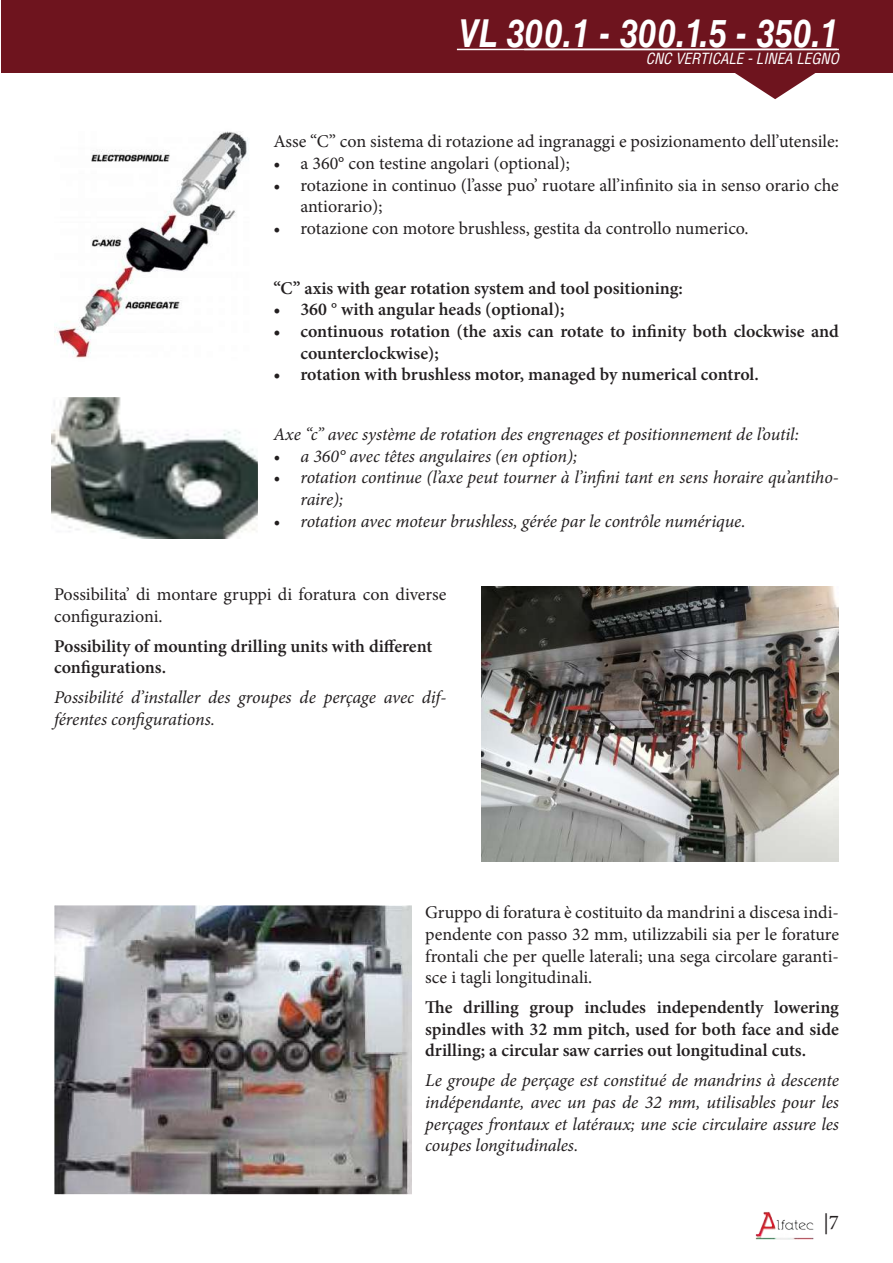
<style>
.page{position:relative;width:893px;height:1263px;background:#fff}
.page>*{position:absolute;margin:0;border:0;box-sizing:border-box;transform-origin:0 0}
.t1{font:italic 700 38.55px "Helvetica LT Std";color:#fff;scale:.86 1}
.t2{font:21px "Minion Pro";color:#231f20}
.t3{font:18px/21.6px "Minion Pro";color:#231f20}
.t4{font:italic 18px/21.6px "Minion Pro";letter-spacing:-.01em;color:#231f20}
.t5{font:600 18px/21.6px "Minion Pro";color:#231f20}
.t6{font:italic condensed 15px "Helvetica LT Std";color:#fff}
</style>
<div class="page">
<img style="left:755px;top:1212px;width:59px;height:28px">
<svg style="left:709px;top:72px;width:132px;height:27px"></svg>
<div style="left:1px;top:0;width:892px;height:72px;background:#6e141e"></div>
<hr style="left:524px;top:49px;width:315px;height:1px;background:#fff">
<hr style="left:0;top:0;width:1px;height:72px;background:#6e141e">
<hr style="left:457px;top:49px;width:380px;height:1px;background:#fff">
<img style="left:54px;top:131px;width:195px;height:227px">
<img style="left:52px;top:398px;width:205px;height:141px">
<img style="left:54px;top:905px;width:357px;height:290px">
<img style="left:482px;top:587px;width:357px;height:274px">
<h1 class="t1" style="left:459px;top:10px;width:443px">VL 300.1 - 300.1.5 - 350.1</h1>
<p class="t6" style="left:646px;top:49px;width:195px">CNC VERTICALE - LINEA LEGNO</p>
<p class="t3" style="left:273px;top:131px;width:567px">Asse “C” con sistema di rotazione ad ingranaggi e posizionamento dell’utensile:</p>
<p class="t3" style="left:273px;top:152px;width:298px">• a 360° con testine angolari (optional);</p>
<p class="t3" style="left:300px;top:174px;width:540px;text-indent:-27px">• rotazione in continuo (l’asse puo’ ruotare all’infinito sia in senso orario che antiorario);</p>
<p class="t3" style="left:273px;top:217px;width:477px">• rotazione con motore brushless, gestita da controllo numerico.</p>
<p class="t5" style="left:273px;top:277px;width:411px">“C” axis with gear rotation system and tool positioning:</p>
<p class="t5" style="left:273px;top:299px;width:292px">• 360 ° with angular heads (optional);</p>
<p class="t5" style="left:300px;top:320px;width:540px;text-indent:-27px">• continuous rotation (the axis can rotate to infinity both clockwise and counterclockwise);</p>
<p class="t5" style="left:273px;top:363px;width:487px">• rotation with brushless motor, managed by numerical control.</p>
<p class="t4" style="left:273px;top:424px;width:527px">Axe “c” avec système de rotation des engrenages et positionnement de l’outil:</p>
<p class="t4" style="left:273px;top:445px;width:305px">• a 360° avec têtes angulaires (en option);</p>
<p class="t4" style="left:300px;top:467px;width:540px;text-indent:-27px">• rotation continue (l’axe peut tourner à l’infini tant en sens horaire qu’antiho&shy;raire);</p>
<p class="t4" style="left:273px;top:510px;width:474px">• rotation avec moteur brushless, gérée par le contrôle numérique.</p>
<p class="t3" style="left:54px;top:584px;width:394px">Possibilita’ di montare gruppi di foratura con diverse configurazioni.</p>
<p class="t5" style="left:54px;top:635px;width:380px">Possibility of mounting drilling units with different configurations.</p>
<p class="t4" style="left:54px;top:687px;width:394px">Possibilité d’installer des groupes de perçage avec dif&shy;férentes configurations.</p>
<p class="t3" style="left:425px;top:902px;width:415px;text-align:justify">Gruppo di foratura è costituito da mandrini a discesa indi&shy;pendente con passo 32 mm, utilizzabili sia per le forature frontali che per quelle laterali; una sega circolare garanti&shy;sce i tagli longitudinali.</p>
<p class="t5" style="left:425px;top:996px;width:415px;text-align:justify">The drilling group includes independently lowering spindles with 32 mm pitch, used for both face and side drilling; a circular saw carries out longitudinal cuts.</p>
<p class="t4" style="left:425px;top:1070px;width:415px;text-align:justify">Le groupe de perçage est constitué de mandrins à descente indépendante, avec un pas de 32 mm, utilisables pour les perçages frontaux et latéraux; une scie circulaire assure les coupes longitudinales.</p>
<p class="t2" style="left:823px;top:1208px;width:17px">|7</p>
</div>
